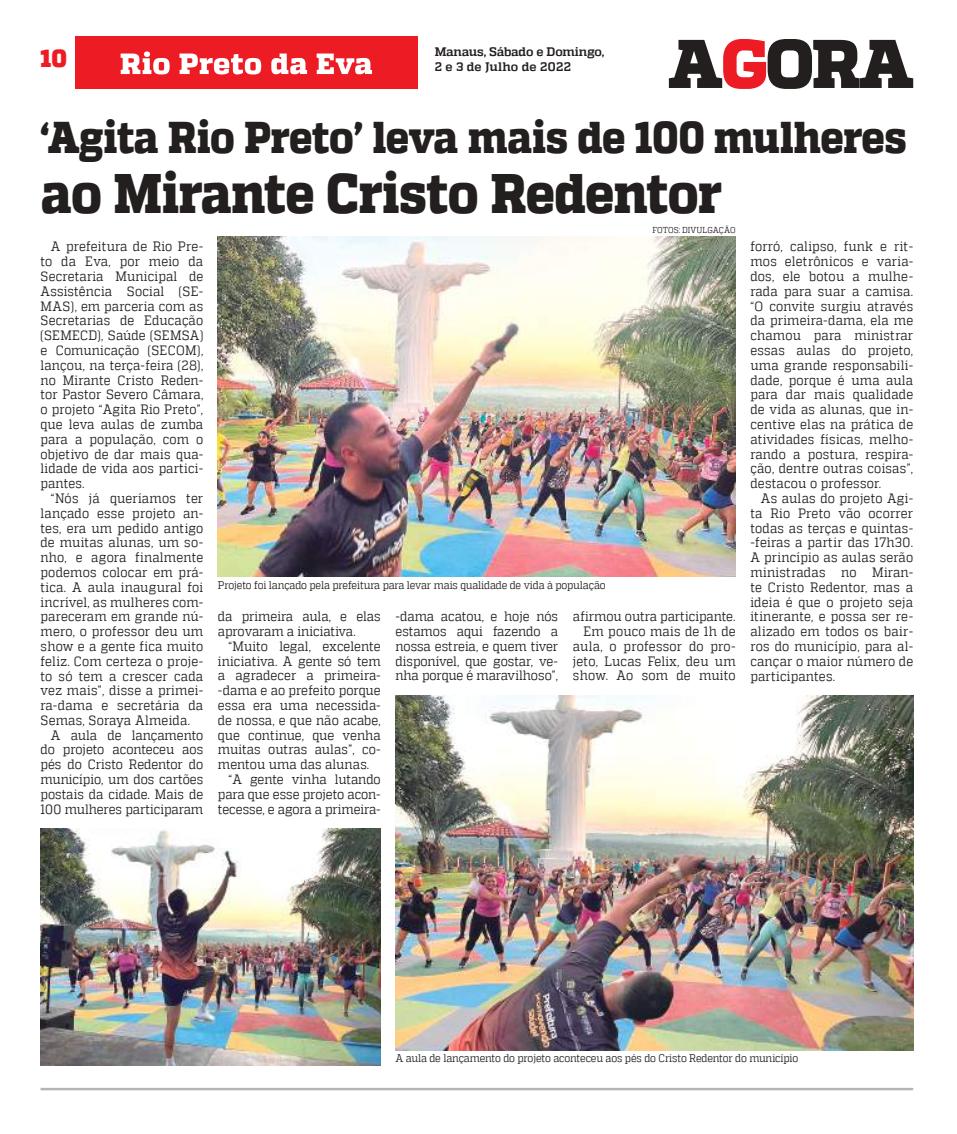
<style>
.page{position:relative;width:957px;height:1134px;background:#fff}
.page>*{position:absolute;margin:0;border:0;box-sizing:border-box;transform-origin:0 0}
.t1{font:800 55.5px "MW Quadon";letter-spacing:-.015em;color:#241f1f;scale:.9 1}
.t2{font:800 44.38px "MW Quadon";letter-spacing:-.015em;color:#241f1f;scale:.9 1}
.t3{font:900 24.62px "MW Quadon";color:#ed1c24;scale:.95 1}
.t4{font:13.5px/14.8px "MW Quadon";letter-spacing:.01em;color:#241f1f;text-align:justify;scale:.9 1}
.t5{font:13.5px "MW Quadon";letter-spacing:-.01em;color:#241f1f;scale:.9 1}
.t6{font:700 12.38px/15.4px "MW Quadon";letter-spacing:-.01em;color:#241f1f}
.t7{font:11.12px "MW Quadon";letter-spacing:-.015em;color:#241f1f;scale:.9 1}
.t8{font:8.62px "MW Quadon";letter-spacing:.005em;color:#241f1f;scale:.9 1}
</style>
<div class="page">
<hr style="left:41px;top:1088px;width:872px;height:2px;background:#b5b5b6">
<svg style="left:669px;top:39px;width:244px;height:50px"></svg>
<div style="left:75px;top:36px;width:342px;height:52px;background:#ed1c24"></div>
<svg style="left:121px;top:51px;width:49px;height:23px"></svg>
<svg style="left:179px;top:54px;width:82px;height:20px"></svg>
<svg style="left:271px;top:54px;width:36px;height:20px"></svg>
<svg style="left:317px;top:54px;width:55px;height:20px"></svg>
<img style="left:218px;top:237px;width:518px;height:340px">
<img style="left:395px;top:695px;width:518px;height:355px">
<img style="left:40px;top:828px;width:341px;height:237px">
<h3 class="t3" style="left:40px;top:44px;width:29px">10</h3>
<p class="t6" style="left:435px;top:44px;width:171px">Manaus, Sábado e Domingo,<br>2 e 3 de Julho de 2022</p>
<h2 class="t2" style="left:40px;top:112px;width:964px">‘Agita Rio Preto’ leva mais de 100 mulheres</h2>
<h1 class="t1" style="left:40px;top:160px;width:759px">ao Mirante Cristo Redentor</h1>
<p class="t4" style="left:41px;top:239px;width:182px;text-indent:10px">A prefeitura de Rio Pre&shy;to da Eva, por meio da Secretaria Municipal de Assistência Social (SE-MAS), em parceria com as Secretarias de Educação (SEMECD), Saúde (SEMSA) e Comunicação (SECOM), lançou, na terça-feira (28), no Mirante Cristo Reden&shy;tor Pastor Severo Câmara, o projeto “Agita Rio Preto”, que leva aulas de zumba para a população, com o objetivo de dar mais qua&shy;lidade de vida aos partici&shy;pantes.</p>
<p class="t4" style="left:51px;top:491px;width:171px">“Nós já queríamos ter</p>
<p class="t4" style="left:41px;top:506px;width:182px">lançado esse projeto an-</p>
<p class="t4" style="left:41px;top:520px;width:182px">tes, era um pedido antigo</p>
<p class="t4" style="left:41px;top:535px;width:182px">de muitas alunas, um so-</p>
<p class="t4" style="left:41px;top:550px;width:182px">nho, e agora finalmente</p>
<p class="t4" style="left:41px;top:565px;width:182px">podemos colocar em prá-</p>
<p class="t4" style="left:41px;top:579px;width:182px">tica. A aula inaugural foi</p>
<p class="t4" style="left:41px;top:594px;width:182px">incrível, as mulheres com-</p>
<p class="t4" style="left:41px;top:609px;width:182px">pareceram em grande nú-</p>
<p class="t4" style="left:41px;top:624px;width:182px">mero, o professor deu um</p>
<p class="t4" style="left:41px;top:639px;width:182px">show e a gente fica muito</p>
<p class="t4" style="left:41px;top:653px;width:182px">feliz. Com certeza o proje-</p>
<p class="t4" style="left:41px;top:668px;width:182px">to só tem a crescer cada</p>
<p class="t4" style="left:41px;top:683px;width:182px">vez mais”, disse a primei-</p>
<p class="t4" style="left:41px;top:698px;width:182px">ra-dama e secretária da</p>
<p class="t4" style="left:41px;top:713px;width:168px">Semas, Soraya Almeida.</p>
<p class="t4" style="left:51px;top:727px;width:171px">A aula de lançamento</p>
<p class="t4" style="left:41px;top:742px;width:182px">do projeto aconteceu aos</p>
<p class="t4" style="left:41px;top:757px;width:182px">pés do Cristo Redentor do</p>
<p class="t4" style="left:41px;top:772px;width:182px">município, um dos cartões</p>
<p class="t4" style="left:41px;top:787px;width:182px">postais da cidade. Mais de</p>
<p class="t4" style="left:41px;top:801px;width:182px">100 mulheres participaram</p>
<p class="t8" style="left:652px;top:225px;width:94px">FOTOS: DIVULGAÇÃO</p>
<p class="t7" style="left:218px;top:578px;width:432px">Projeto foi lançado pela prefeitura para levar mais qualidade de vida à população</p>
<p class="t4" style="left:218px;top:609px;width:182px">da primeira aula, e elas aprovaram a iniciativa.</p>
<p class="t4" style="left:228px;top:639px;width:171px">“Muito legal, excelente</p>
<p class="t4" style="left:218px;top:653px;width:182px">iniciativa. A gente só tem</p>
<p class="t4" style="left:218px;top:668px;width:182px">a agradecer a primeira-</p>
<p class="t4" style="left:218px;top:683px;width:182px">-dama e ao prefeito porque</p>
<p class="t4" style="left:218px;top:698px;width:182px">essa era uma necessida-</p>
<p class="t4" style="left:218px;top:713px;width:182px">de nossa, e que não acabe,</p>
<p class="t4" style="left:218px;top:727px;width:182px">que continue, que venha</p>
<p class="t4" style="left:218px;top:742px;width:182px">muitas outras aulas”, co-</p>
<p class="t4" style="left:218px;top:757px;width:170px">mentou uma das alunas.</p>
<p class="t5" style="left:228px;top:772px;width:171px">“A gente vinha lutando</p>
<p class="t4" style="left:218px;top:787px;width:182px">para que esse projeto acon-</p>
<p class="t4" style="left:218px;top:801px;width:182px">tecesse, e agora a primeira-</p>
<p class="t4" style="left:395px;top:609px;width:182px">-dama acatou, e hoje nós estamos aqui fazendo a nossa estreia, e quem tiver disponível, que gostar, ve&shy;nha porque é maravilhoso”,</p>
<p class="t4" style="left:573px;top:609px;width:182px;text-align:right">afirmou outra participante.<br>Em pouco mais de 1h de aula, o professor do pro&shy;jeto, Lucas Felix, deu um show. Ao som de muito</p>
<p class="t4" style="left:750px;top:239px;width:182px">forró, calipso, funk e rit&shy;mos eletrônicos e varia&shy;dos, ele botou a mulhe&shy;rada para suar a camisa. “O convite surgiu através da primeira-dama, ela me chamou para ministrar essas aulas do projeto, uma grande responsabili&shy;dade, porque é uma aula para dar mais qualidade de vida as alunas, que in&shy;centive elas na prática de atividades físicas, melho&shy;rando a postura, respira&shy;ção, dentre outras coisas”, destacou o professor.</p>
<p class="t4" style="left:750px;top:491px;width:182px;text-indent:10px">As aulas do projeto Agi&shy;ta Rio Preto vão ocorrer todas as terças e quintas--feiras a partir das 17h30.<br>A princípio as aulas serão ministradas no Miran&shy;te Cristo Redentor, mas a ideia é que o projeto seja itinerante, e possa ser re&shy;alizado em todos os bair&shy;ros do município, para al&shy;cançar o maior número de participantes.</p>
<p class="t7" style="left:395px;top:1052px;width:449px">A aula de lançamento do projeto aconteceu aos pés do Cristo Redentor do município</p>
</div>
